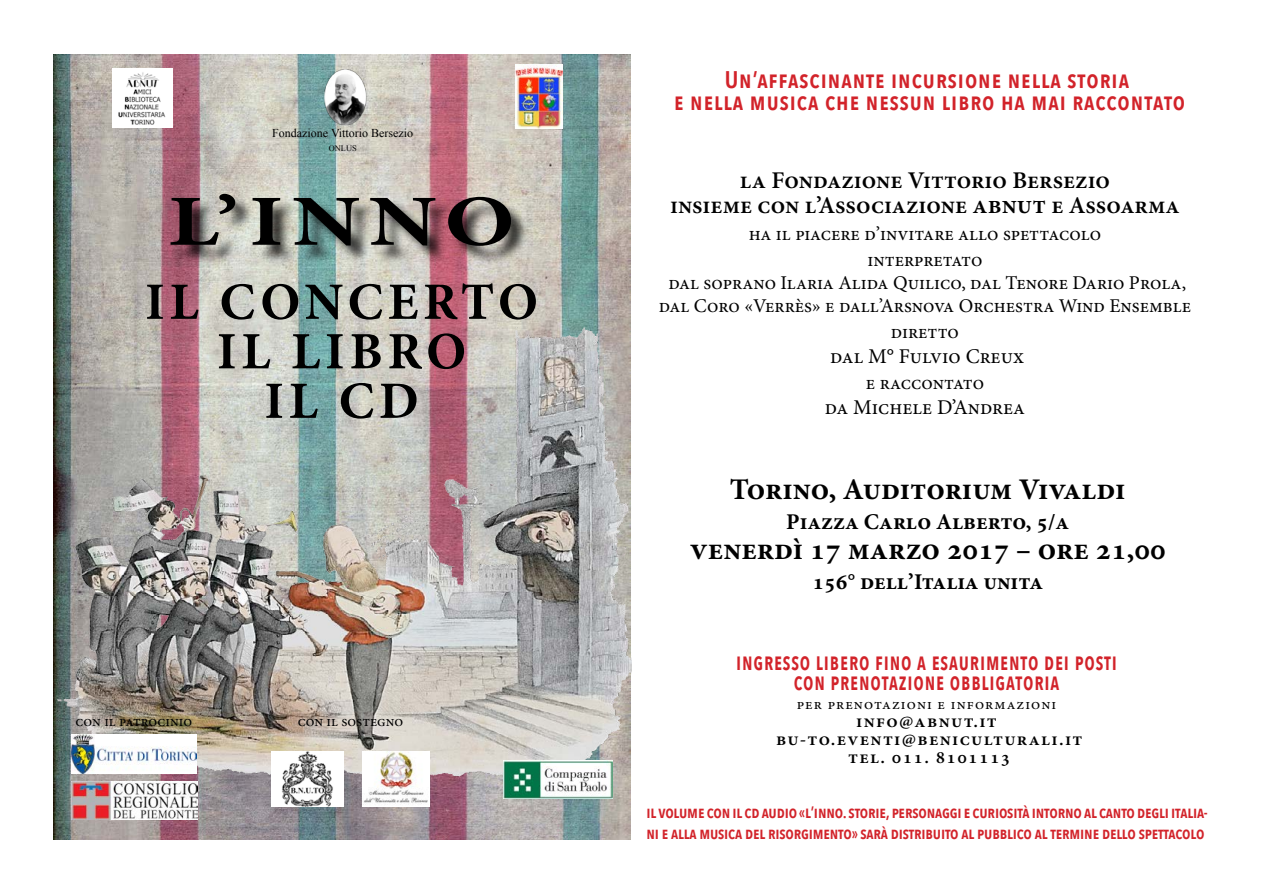
<style>
.page{position:relative;width:1263px;height:893px;background:#fff}
.page>*{position:absolute;margin:0;border:0;box-sizing:border-box;transform-origin:0 0}
.t1{font:700 72px "Minion Pro";color:#000;scale:1.28 1}
.t2{font:700 52.5px/49.5px "Minion Pro";letter-spacing:.09em;color:#000;text-align:center}
.t3{font:700 30px "Minion Pro";color:#000}
.t4{font:600 24px/22.5px "Avenir Next Condensed";letter-spacing:.04em;color:#d2232a;text-align:center}
.t5{font:600 24px/25.5px "Minion Pro";color:#000;text-align:center}
.t6{font:600 24px/19.5px "Avenir Next Condensed";letter-spacing:.04em;color:#d2232a;text-align:center;scale:.85 1}
.t7{font:700 22.5px "Minion Pro";color:#000}
.t8{font:21px "Minion Pro";color:#000}
.t9{font:19.5px/25.5px "Minion Pro";color:#000;text-align:center}
.t10{font:600 18px/18px "Minion Pro";letter-spacing:.07em;color:#000;text-align:center;scale:1.04 1}
.t11{font:600 16.5px/21px "Avenir Next Condensed";letter-spacing:-.01em;color:#d2232a}
.t12{font:15px "Minion Pro";letter-spacing:.07em;color:#000;scale:1.04 1}
.t13{font:15px "Minion Pro";color:#000}
.t14{font:12px "Times New Roman";color:#000}
.t15{font:8.4px "Times New Roman";color:#000}
.s1{font-size:25.5px}
</style>
<div class="page">
<img style="left:53px;top:54px;width:578px;height:785px">
<div style="left:173px;top:196px;width:356px;height:68px;background:#000;opacity:.75"></div>
<img style="left:54px;top:327px;width:577px;height:452px">
<img style="left:113px;top:68px;width:59px;height:60px">
<img style="left:362px;top:752px;width:68px;height:55px">
<img style="left:71px;top:735px;width:126px;height:38px">
<img style="left:71px;top:781px;width:126px;height:39px">
<img style="left:320px;top:69px;width:48px;height:59px">
<img style="left:272px;top:752px;width:71px;height:55px">
<img style="left:515px;top:65px;width:47px;height:64px">
<img style="left:504px;top:760px;width:108px;height:38px">
<p class="t14" style="left:272px;top:125px;width:143px">Fondazione Vittorio Bersezio</p>
<p class="t15" style="left:329px;top:142px;width:29px">ONLUS</p>
<h1 class="t1" style="left:168px;top:171px;width:272px">L’INNO</h1>
<h2 class="t2" style="left:145px;top:277px;width:394px">IL CONCERTO<br>IL LIBRO<br>IL CD</h2>
<p class="t13" style="left:76px;top:711px;width:118px">con il patrocinio</p>
<p class="t13" style="left:298px;top:711px;width:107px">con il sostegno</p>
<p class="t4" style="left:674px;top:67px;width:513px">Un’affascinante incursione nella storia<br>e nella musica che nessun libro ha mai raccontato</p>
<p class="t5" style="left:670px;top:167px;width:511px">la Fondazione Vittorio Bersezio<br>insieme con l’Associazione <span class="s1">abnut</span> e Assoarma</p>
<p class="t9" style="left:749px;top:221px;width:354px">ha il piacere d’invitare allo spettacolo interpretato</p>
<p class="t9" style="left:659px;top:271px;width:534px;line-height:23.4px">dal soprano Ilaria Alida Quilico, dal Tenore Dario Prola, dal Coro «Verrès» e dall’Arsnova Orchestra Wind Ensemble</p>
<p class="t9" style="left:891px;top:319px;width:70px">diretto</p>
<p class="t8" style="left:830px;top:342px;width:196px">dal M° Fulvio Creux</p>
<p class="t9" style="left:866px;top:370px;width:120px">e raccontato</p>
<p class="t8" style="left:825px;top:393px;width:202px">da Michele D’Andrea</p>
<h3 class="t3" style="left:730px;top:468px;width:397px">Torino, Auditorium Vivaldi</h3>
<p class="t7" style="left:786px;top:505px;width:285px">Piazza Carlo Alberto, 5/a</p>
<h3 class="t3" style="left:690px;top:528px;width:478px">venerdì 17 marzo 2017 – ore 21,00</h3>
<p class="t7" style="left:812px;top:565px;width:232px">156° dell’Italia unita</p>
<p class="t6" style="left:736px;top:651px;width:450px">ingresso libero fino a esaurimento dei posti con prenotazione obbligatoria</p>
<p class="t12" style="left:797px;top:694px;width:251px">per prenotazioni e informazioni</p>
<p class="t10" style="left:776px;top:712px;width:296px">info@abnut.it bu-to.eventi@beniculturali.it tel. 011. 8101113</p>
<p class="t11" style="left:646px;top:801px;width:563px">il volume con il cd audio «l’inno. storie, personaggi e curiosità intorno al canto degli italia&shy;ni e alla musica del risorgimento» sarà distribuito al pubblico al termine dello spettacolo</p>
</div>
